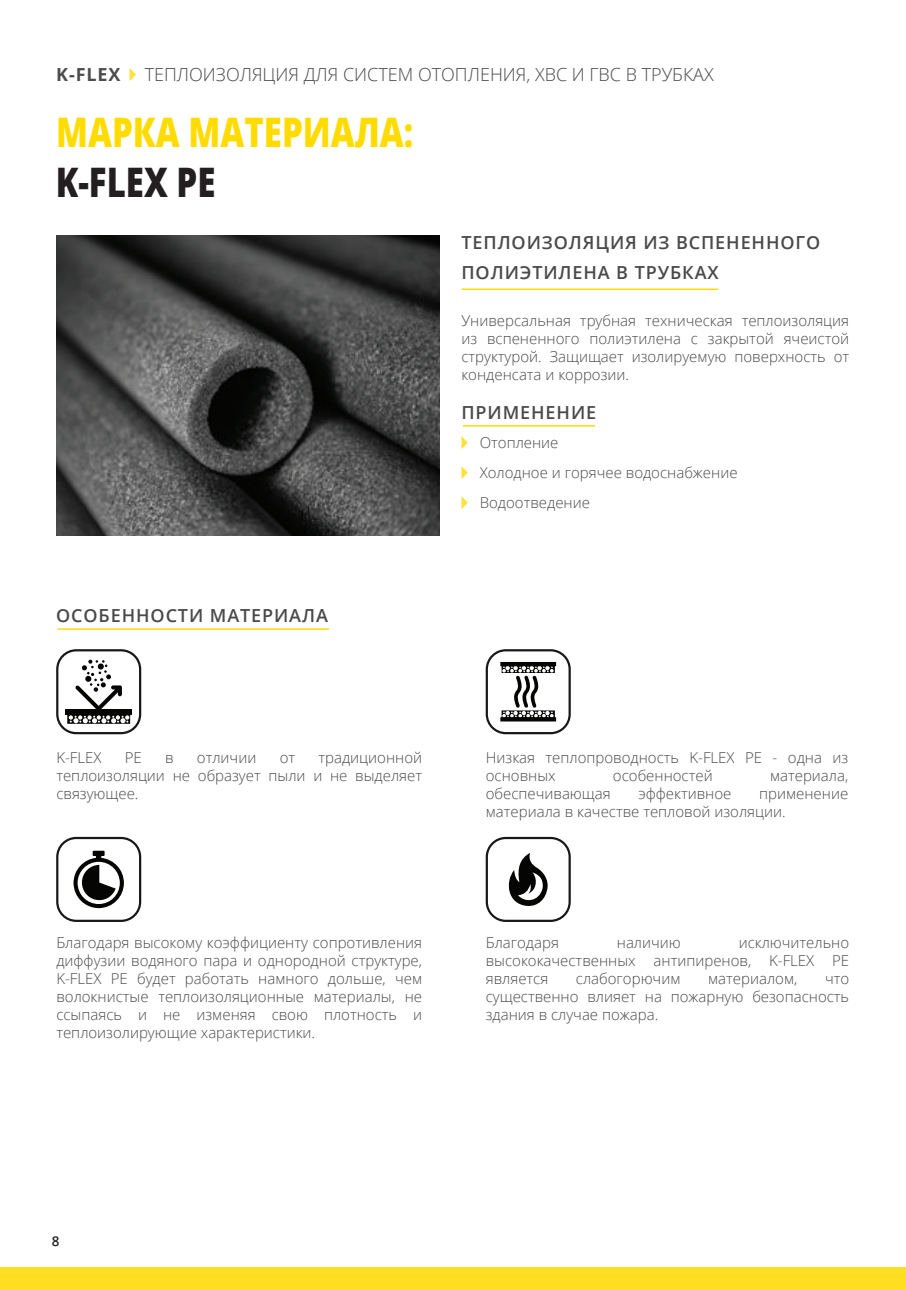
<style>
.page{position:relative;width:906px;height:1289px;background:#fff}
.page>*{position:absolute;margin:0;border:0;box-sizing:border-box;transform-origin:0 0}
.t1{font:800 40.65px "Open Sans";color:#ffdc01;scale:.81 1}
.t2{font:800 40.65px "Open Sans";color:#231f20;scale:.81 1}
.t3{font:600 18px/30px "Open Sans";letter-spacing:.05em;color:#494a49}
.t4{font:300 18px "Open Sans";color:#494a49}
.t5{font:700 18px "Open Sans";color:#4b4c4d}
.t6{font:300 15px/18px "Open Sans";color:#494a49;text-align:justify}
.t7{font:600 13.5px "Open Sans";color:#231f20}
</style>
<div class="page">
<img style="left:56px;top:236px;width:383px;height:299px">
<div style="left:0;top:1266px;width:906px;height:22px;background:#ffdd21"></div>
<svg style="left:130px;top:68px;width:6px;height:13px"></svg>
<hr style="left:461px;top:288px;width:257px;height:2px;background:#fbdc08">
<hr style="left:58px;top:628px;width:271px;height:1px;background:#fbdc08">
<svg style="left:56px;top:649px;width:85px;height:85px"></svg>
<svg style="left:56px;top:836px;width:85px;height:86px"></svg>
<svg style="left:486px;top:649px;width:85px;height:85px"></svg>
<hr style="left:500px;top:662px;width:56px;height:4px;background:#050504">
<hr style="left:500px;top:717px;width:56px;height:4px;background:#050504">
<svg style="left:486px;top:836px;width:85px;height:86px"></svg>
<hr style="left:463px;top:425px;width:132px;height:1px;background:#fbdc08">
<svg style="left:461px;top:436px;width:7px;height:13px"></svg>
<svg style="left:461px;top:466px;width:7px;height:13px"></svg>
<svg style="left:461px;top:496px;width:7px;height:13px"></svg>
<p class="t5" style="left:56px;top:64px;width:66px">K-FLEX</p>
<p class="t4" style="left:145px;top:62px;width:570px">ТЕПЛОИЗОЛЯЦИЯ ДЛЯ СИСТЕМ ОТОПЛЕНИЯ, ХВС И ГВС В ТРУБКАХ</p>
<h1 class="t1" style="left:56px;top:101px;width:442px">МАРКА МАТЕРИАЛА:</h1>
<h1 class="t2" style="left:56px;top:152px;width:199px">K-FLEX PE</h1>
<p class="t3" style="left:56px;top:600px;width:273px">ОСОБЕННОСТИ МАТЕРИАЛА</p>
<p class="t3" style="left:461px;top:227px;width:360px">ТЕПЛОИЗОЛЯЦИЯ ИЗ ВСПЕНЕННОГО<br>ПОЛИЭТИЛЕНА В ТРУБКАХ</p>
<p class="t6" style="left:461px;top:311px;width:389px">Универсальная трубная техническая теплоизоляция из вспененного полиэтилена с закрытой ячеистой структурой. Защищает изолируемую поверхность от конденсата и коррозии.</p>
<p class="t3" style="left:461px;top:396px;width:136px">ПРИМЕНЕНИЕ</p>
<p class="t6" style="left:480px;top:427px;width:259px;line-height:30px;text-align:left">Отопление<br>Холодное и горячее водоснабжение<br>Водоотведение</p>
<p class="t6" style="left:56px;top:747px;width:367px;text-indent:262px">традиционной теплоизоляции не образует пыли и не выделяет связующее.</p>
<p class="t6" style="left:56px;top:747px;width:47px">K-FLEX</p>
<p class="t6" style="left:125px;top:747px;width:19px">PE</p>
<p class="t6" style="left:165px;top:747px;width:10px">в</p>
<p class="t6" style="left:197px;top:747px;width:61px">отличии</p>
<p class="t6" style="left:280px;top:747px;width:17px">от</p>
<p class="t6" style="left:56px;top:933px;width:367px">Благодаря высокому коэффициенту сопротивления диффузии водяного пара и однородной структуре, K-FLEX PE будет работать намного дольше, чем волокнистые теплоизоляционные материалы, не ссыпаясь и не изменяя свою плотность и теплоизолирующие характеристики.</p>
<p class="t6" style="left:486px;top:747px;width:364px">Низкая теплопроводность K-FLEX PE - одна из основных</p>
<p class="t6" style="left:613px;top:765px;width:101px">особенностей</p>
<p class="t6" style="left:770px;top:765px;width:80px">материала,</p>
<p class="t6" style="left:486px;top:783px;width:126px">обеспечивающая</p>
<p class="t6" style="left:638px;top:783px;width:94px">эффективное</p>
<p class="t6" style="left:486px;top:783px;width:364px;text-indent:273px">применение материала в качестве тепловой изоляции.</p>
<p class="t6" style="left:486px;top:933px;width:75px">Благодаря</p>
<p class="t6" style="left:617px;top:933px;width:65px">наличию</p>
<p class="t6" style="left:486px;top:933px;width:365px;text-indent:253px">исключительно высококачественных антипиренов, K-FLEX PE является</p>
<p class="t6" style="left:576px;top:969px;width:106px">слабогорючим</p>
<p class="t6" style="left:708px;top:969px;width:91px">материалом,</p>
<p class="t6" style="left:486px;top:969px;width:365px;text-indent:339px">что существенно влияет на пожарную безопасность здания в случае пожара.</p>
<p class="t7" style="left:52px;top:1233px;width:9px">8</p>
</div>
